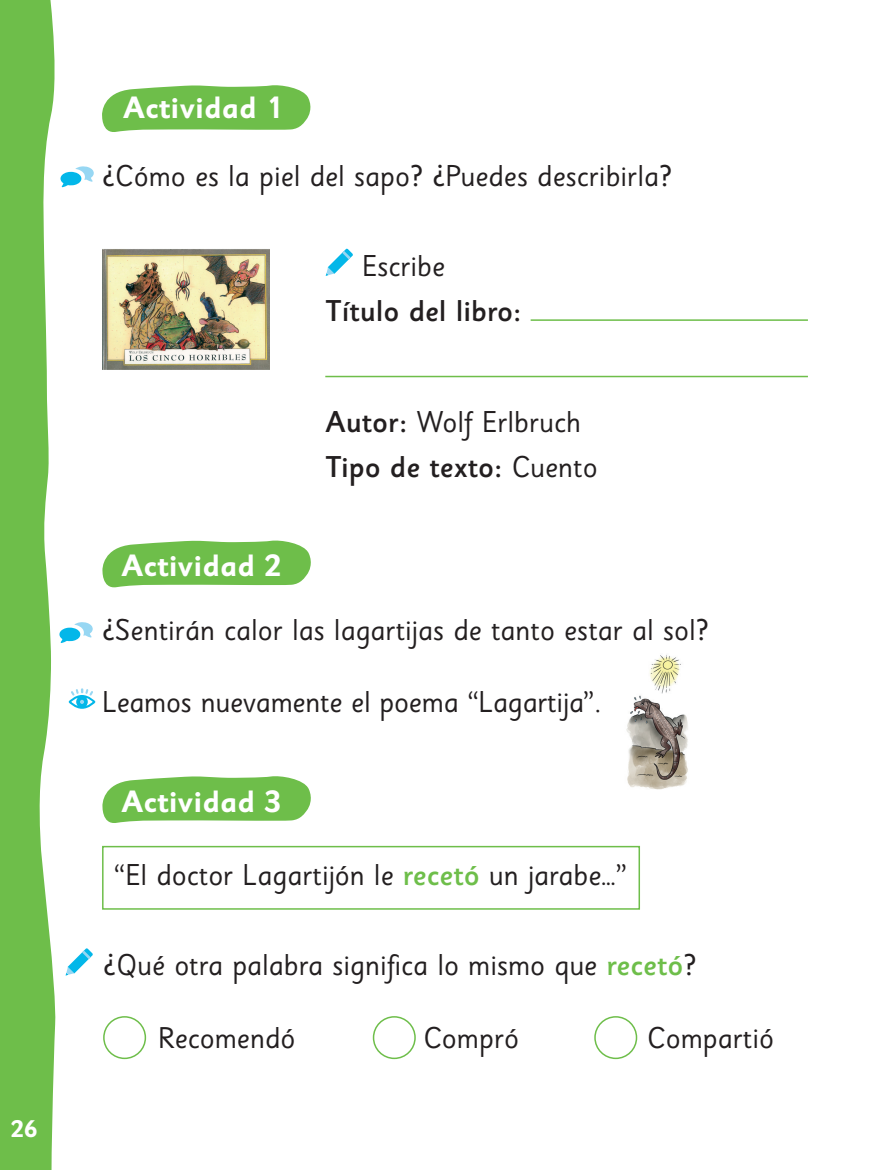
<style>
.page{position:relative;width:893px;height:1170px;background:#fff}
.page>*{position:absolute;margin:0;border:0;box-sizing:border-box;transform-origin:0 0}
.t1{font:700 30.75px "Sassoon Sans Std";color:#fff}
.t2{font:30px "Sassoon Sans Std";color:#231f20}
.t3{font:500 30px/45px "Sassoon Sans Std";color:#231f20}
.t4{font:700 24px "Sassoon Sans Std";color:#fff}
.s1{font-weight:400}
.s2{font-weight:500;color:#6ebe4a}
</style>
<div class="page">
<svg style="left:0;top:0;width:56px;height:1169px;background:#7ac359"></svg>
<img style="left:102px;top:249px;width:168px;height:120px">
<hr style="left:531px;top:319px;width:277px;height:2px;background:#6ebe4a">
<hr style="left:325px;top:376px;width:483px;height:1px;background:#6ebe4a">
<svg style="left:102px;top:85px;width:209px;height:47px;background:#81c662"></svg>
<svg style="left:102px;top:540px;width:209px;height:48px;background:#83c765"></svg>
<svg style="left:102px;top:776px;width:209px;height:47px;background:#81c662"></svg>
<div style="left:103px;top:1015px;width:43px;height:43px;border:2px solid #6ebe4a;border-radius:50%"></div>
<div style="left:373px;top:1015px;width:43px;height:43px;border:2px solid #6ebe4a;border-radius:50%"></div>
<div style="left:594px;top:1015px;width:43px;height:43px;border:2px solid #6ebe4a;border-radius:50%"></div>
<svg style="left:60px;top:166px;width:34px;height:21px"></svg>
<svg style="left:59px;top:622px;width:34px;height:21px"></svg>
<svg style="left:69px;top:688px;width:26px;height:20px"></svg>
<img style="left:626px;top:654px;width:62px;height:135px">
<div style="left:102px;top:845px;width:538px;height:64px;border:2px solid #6ebe4a"></div>
<svg style="left:326px;top:248px;width:27px;height:28px"></svg>
<svg style="left:66px;top:948px;width:27px;height:27px"></svg>
<p class="t4" style="left:11px;top:1113px;width:28px">26</p>
<p class="t1" style="left:123px;top:89px;width:161px">Actividad 1</p>
<p class="t2" style="left:102px;top:158px;width:572px">¿Cómo es la piel del sapo? ¿Puedes describirla?</p>
<p class="t2" style="left:362px;top:248px;width:85px">Escribe</p>
<p class="t3" style="left:326px;top:289px;width:197px">Título del libro:</p>
<p class="t1" style="left:122px;top:547px;width:161px">Actividad 2</p>
<p class="t3" style="left:326px;top:400px;width:274px">Autor: <span class="s1">Wolf Erlbruch<br></span>Tipo de texto: <span class="s1">Cuento</span></p>
<p class="t2" style="left:102px;top:611px;width:608px">¿Sentirán calor las lagartijas de tanto estar al sol?</p>
<p class="t2" style="left:102px;top:683px;width:501px">Leamos nuevamente el poema “Lagartija”.</p>
<p class="t1" style="left:122px;top:782px;width:161px">Actividad 3</p>
<p class="t2" style="left:114px;top:856px;width:515px">“El doctor Lagartijón le <span class="s2">recetó</span> un jarabe…”</p>
<p class="t2" style="left:103px;top:947px;width:595px">¿Qué otra palabra significa lo mismo que <span class="s2">recetó</span>?</p>
<p class="t2" style="left:158px;top:1019px;width:139px">Recomendó</p>
<p class="t2" style="left:423px;top:1019px;width:97px">Compró</p>
<p class="t2" style="left:647px;top:1019px;width:128px">Compartió</p>
</div>
